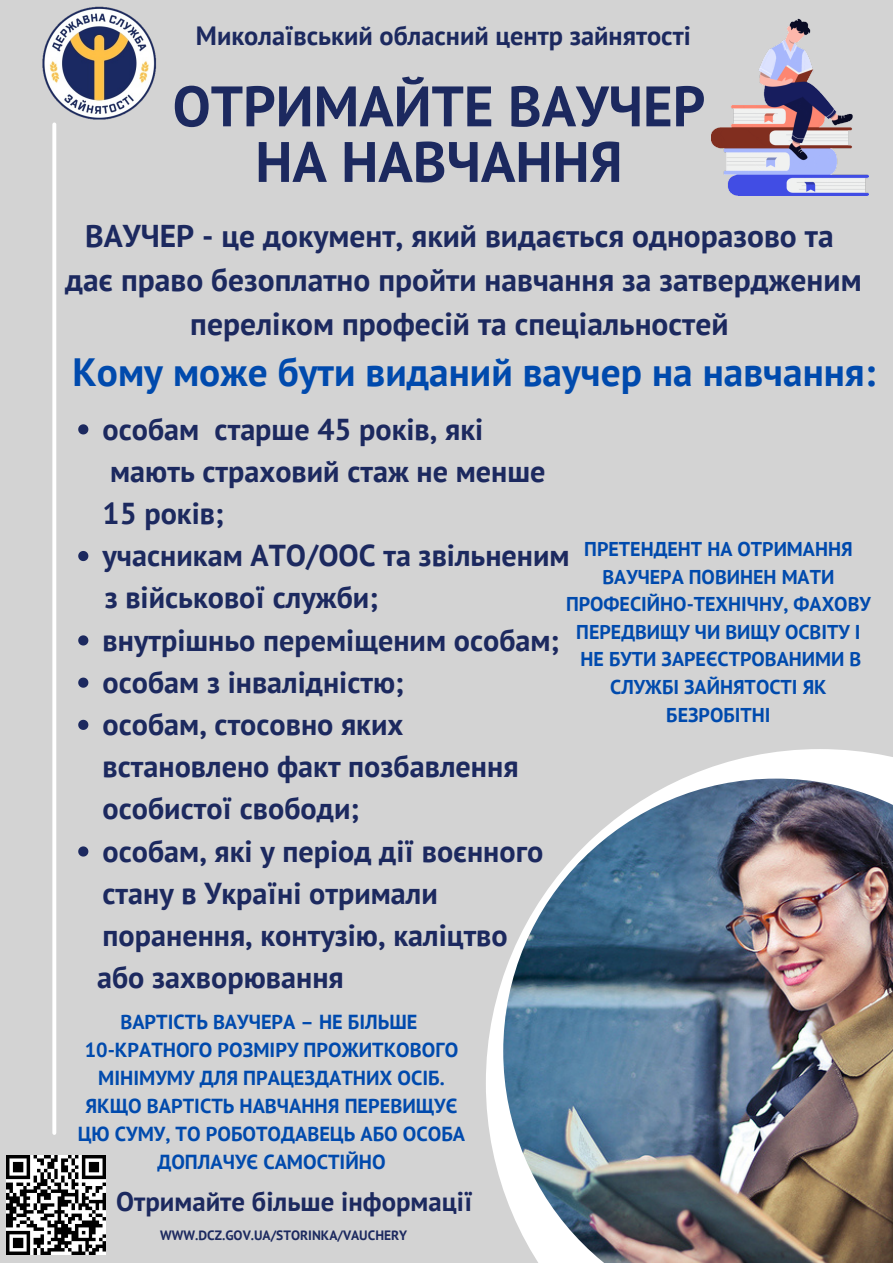
<style>
.page{position:relative;width:893px;height:1263px;background:#d3d3d3}
.page>*{position:absolute;margin:0;border:0;box-sizing:border-box;transform-origin:0 0}
.t1{font:700 56.93px/55.6px "PT Sans";color:#1c295f;text-align:center}
.t2{font:700 39.38px "PT Sans";color:#004aad}
.t3{font:700 31.5px/43.9px "PT Sans";color:#1c295f;text-align:center}
.t4{font:700 30.22px/42.2px "PT Sans";color:#1c295f}
.t5{font:700 26.85px "PT Sans";color:#1c295f}
.t6{font:700 26.4px "PT Sans";color:#1c295f}
.t7{font:700 20.25px/28.1px "PT Sans";color:#004aad;text-align:center}
.t8{font:700 19.95px/27.6px "PT Sans";color:#004aad;text-align:center}
.t9{font:700 13.5px "PT Sans";color:#1c295f}
</style>
<div class="page">
<svg style="left:486px;top:749px;width:407px;height:439px"></svg>
<img style="left:503px;top:778px;width:390px;height:485px">
<svg style="left:52px;top:124px;width:4px;height:1009px;background:#fafafa"></svg>
<img style="left:42px;top:6px;width:115px;height:114px">
<img style="left:712px;top:18px;width:157px;height:178px">
<img style="left:7px;top:1156px;width:99px;height:99px">
<svg style="left:78px;top:424px;width:10px;height:10px"></svg>
<svg style="left:78px;top:551px;width:10px;height:10px"></svg>
<svg style="left:78px;top:635px;width:10px;height:10px"></svg>
<svg style="left:78px;top:677px;width:10px;height:11px"></svg>
<svg style="left:78px;top:720px;width:10px;height:10px"></svg>
<svg style="left:78px;top:846px;width:10px;height:10px"></svg>
<p class="t6" style="left:196px;top:18px;width:496px">Миколаївський обласний центр зайнятості</p>
<h1 class="t1" style="left:173px;top:77px;width:534px">ОТРИМАЙТЕ ВАУЧЕР<br>НА НАВЧАННЯ</h1>
<p class="t3" style="left:65px;top:213px;width:798px">ВАУЧЕР - це документ, який видається одноразово та дає право безоплатно пройти навчання за затвердженим переліком професій та спеціальностей</p>
<h2 class="t2" style="left:73px;top:346px;width:804px">Кому може бути виданий ваучер на навчання:</h2>
<p class="t4" style="left:103px;top:407px;width:469px">особам старше 45 років, які мають страховий стаж не менше<br>15 років;<br>учасникам АТО/ООС та звільненим</p>
<p class="t8" style="left:566px;top:535px;width:306px">ПРЕТЕНДЕНТ НА ОТРИМАННЯ<br>ВАУЧЕРА ПОВИНЕН МАТИ<br>ПРОФЕСІЙНО-ТЕХНІЧНУ, ФАХОВУ<br>ПЕРЕДВИЩУ ЧИ ВИЩУ ОСВІТУ І<br>НЕ БУТИ ЗАРЕЄСТРОВАНИМИ В<br>СЛУЖБІ ЗАЙНЯТОСТІ ЯК<br>БЕЗРОБІТНІ</p>
<p class="t4" style="left:105px;top:576px;width:275px">з військової служби;</p>
<p class="t4" style="left:103px;top:618px;width:458px">внутрішньо переміщеним особам; особам з інвалідністю;<br>особам, стосовно яких встановлено факт позбавлення особистої свободи;<br>особам, які у період дії воєнного стану в Україні отримали поранення, контузію, каліцтво</p>
<p class="t4" style="left:97px;top:956px;width:248px">або захворювання</p>
<p class="t7" style="left:78px;top:1007px;width:389px">ВАРТІСТЬ ВАУЧЕРА – НЕ БІЛЬШЕ<br>10-КРАТНОГО РОЗМІРУ ПРОЖИТКОВОГО<br>МІНІМУМУ ДЛЯ ПРАЦЕЗДАТНИХ ОСІБ.<br>ЯКЩО ВАРТІСТЬ НАВЧАННЯ ПЕРЕВИЩУЄ<br>ЦЮ СУМУ, ТО РОБОТОДАВЕЦЬ АБО ОСОБА<br>ДОПЛАЧУЄ САМОСТІЙНО</p>
<p class="t5" style="left:116px;top:1184px;width:358px">Отримайте більше інформації</p>
<p class="t9" style="left:160px;top:1226px;width:248px">WWW.DCZ.GOV.UA/STORINKA/VAUCHERY</p>
</div>
